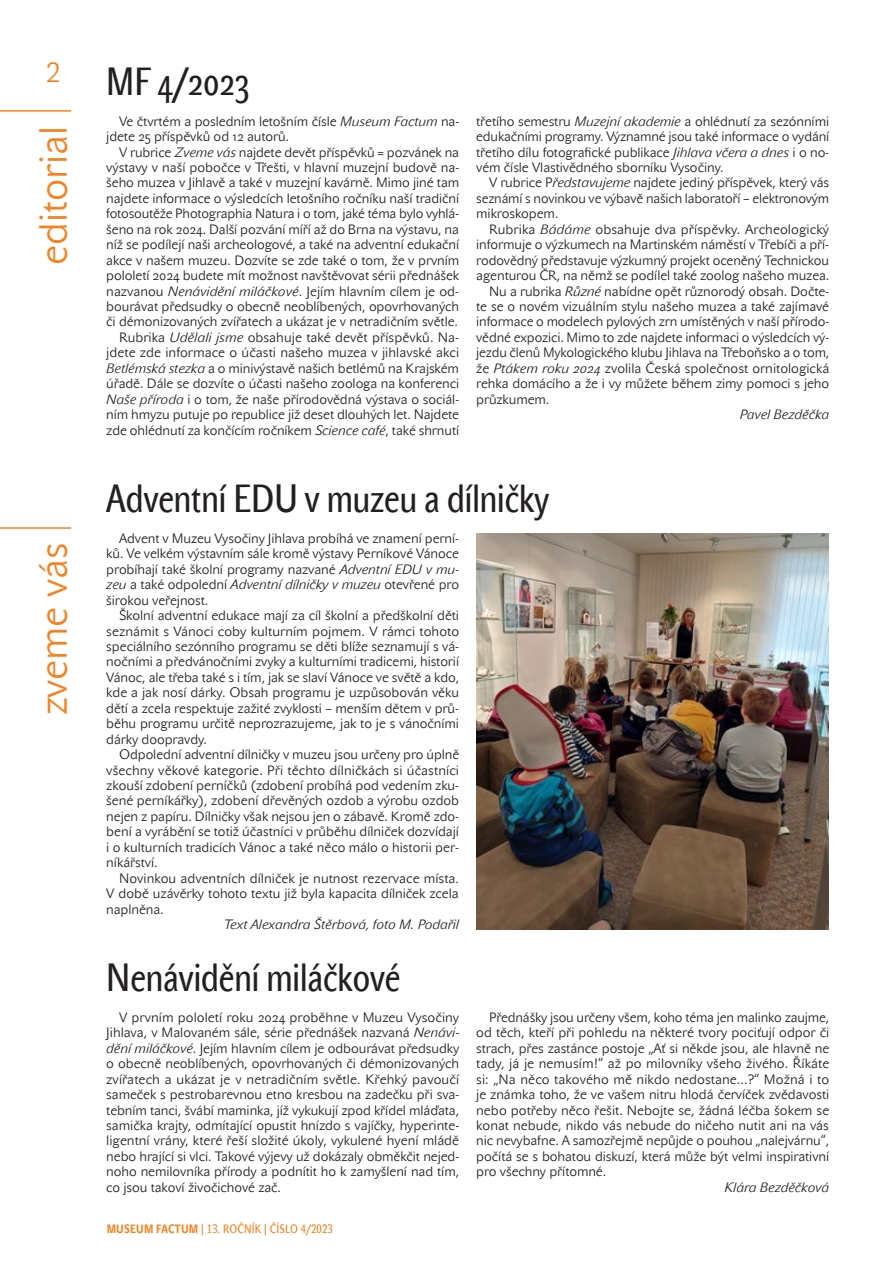
<style>
.page{position:relative;width:893px;height:1263px;background:#fff}
.page>*{position:absolute;margin:0;border:0;box-sizing:border-box;transform-origin:0 0}
.t1{font:39px "John Sans Cond Text CE";color:#231f20}
.kapitola{font:39px "John Sans Lite CE";color:#f58220}
.blok{font:13.5px/15.5px "John Sans Lite CE";letter-spacing:-.005em;color:#231f20;text-align:justify}
.blok_-_podpis{font:italic 13.5px "John Sans Lite CE";letter-spacing:-.005em;color:#231f20}
.t2{font:12px "John Sans Cond Text SCCE";letter-spacing:.02em;color:#f58220}
.s1{font-style:italic}
.s2{font-weight:700}
</style>
<div class="page">
<hr style="left:0;top:527px;width:71px;height:2px;background:#f58220">
<hr style="left:0;top:110px;width:71px;height:2px;background:#f58220">
<img style="left:476px;top:534px;width:353px;height:395px">
<h1 class="t1" style="left:46px;top:59px;width:205px"><sup>2</sup> MF 4/2023</h1>
<p class="kapitola" style="left:31px;top:265px;width:140px;rotate:-90deg">editorial</p>
<p class="blok" style="left:106px;top:113px;width:354px;text-indent:13px">Ve čtvrtém a posledním letošním čísle <span class="s1">Museum Factum</span> na&shy;jdete 25 příspěvků od 12 autorů.</p>
<p class="blok" style="left:106px;top:144px;width:354px;text-indent:13px">V rubrice <span class="s1">Zveme vás</span> najdete devět příspěvků = pozvánek na výstavy v naší pobočce v Třešti, v hlavní muzejní budově na&shy;šeho muzea v Jihlavě a také v muzejní kavárně. Mimo jiné tam najdete informace o výsledcích letošního ročníku naší tradiční fotosoutěže Photographia Natura i o tom, jaké téma bylo vyhlá&shy;šeno na rok 2024. Další pozvání míří až do Brna na výstavu, na níž se podílejí naši archeologové, a také na adventní edukační akce v našem muzeu. Dozvíte se zde také o tom, že v prvním pololetí 2024 budete mít možnost navštěvovat sérii přednášek nazvanou <span class="s1">Nenávidění miláčkové</span>. Jejím hlavním cílem je od&shy;bourávat předsudky o obecně neoblíbených, opovrhovaných či démonizovaných zvířatech a ukázat je v netradičním světle.</p>
<p class="blok" style="left:106px;top:330px;width:354px;text-indent:13px">Rubrika <span class="s1">Udělali jsme</span> obsahuje také devět příspěvků. Na&shy;jdete zde informace o účasti našeho muzea v jihlavské akci <span class="s1">Betlémská stezka</span> a o minivýstavě našich betlémů na Krajském úřadě. Dále se dozvíte o účasti našeho zoologa na konferenci <span class="s1">Naše příroda</span> i o tom, že naše přírodovědná výstava o sociál&shy;ním hmyzu putuje po republice již deset dlouhých let. Najdete zde ohlédnutí za končícím ročníkem <span class="s1">Science café</span>, také shrnutí</p>
<p class="blok" style="left:476px;top:113px;width:355px">třetího semestru <span class="s1">Muzejní akademie</span> a ohlédnutí za sezónními edukačními programy. Významné jsou také informace o vydání třetího dílu fotografické publikace <span class="s1">Jihlava včera a dnes</span> i o no&shy;vém čísle Vlastivědného sborníku Vysočiny.</p>
<p class="blok" style="left:476px;top:175px;width:354px;text-indent:13px">V rubrice P<span class="s1">ředstavujeme</span> najdete jediný příspěvek, který vás seznámí s novinkou ve výbavě našich laboratoří – elektronovým mikroskopem.</p>
<p class="blok" style="left:476px;top:221px;width:355px;text-indent:13px">Rubrika <span class="s1">Bádáme</span> obsahuje dva příspěvky. Archeologický informuje o výzkumech na Martinském náměstí v Třebíči a pří&shy;rodovědný představuje výzkumný projekt oceněný Technickou agenturou ČR, na němž se podílel také zoolog našeho muzea.</p>
<p class="blok" style="left:476px;top:283px;width:355px;text-indent:13px">Nu a rubrika <span class="s1">Různé</span> nabídne opět různorodý obsah. Dočte&shy;te se o novém vizuálním stylu našeho muzea a také zajímavé informace o modelech pylových zrn umístěných v naší přírodo&shy;vědné expozici. Mimo to zde najdete informaci o výsledcích vý&shy;jezdu členů Mykologického klubu Jihlava na Třeboňsko a o tom, že <span class="s1">Ptákem roku 2024</span> zvolila Česká společnost ornitologická rehka domácího a že i vy můžete během zimy pomoci s jeho průzkumem.</p>
<p class="blok_-_podpis" style="left:740px;top:407px;width:91px">Pavel Bezděčka</p>
<h1 class="kapitola" style="left:31px;top:715px;width:174px;rotate:-90deg">zveme vás</h1>
<h1 class="t1" style="left:106px;top:476px;width:444px">Adventní EDU v muzeu a dílničky</h1>
<p class="blok" style="left:106px;top:530px;width:354px;text-indent:13px">Advent v Muzeu Vysočiny Jihlava probíhá ve znamení perní&shy;ků. Ve velkém výstavním sále kromě výstavy Perníkové Vánoce probíhají také školní programy nazvané <span class="s1">Adventní EDU v mu&shy;zeu</span> a také odpolední <span class="s1">Adventní dílničky v muzeu</span> otevřené pro širokou veřejnost.</p>
<p class="blok" style="left:106px;top:608px;width:354px;text-indent:13px">Školní adventní edukace mají za cíl školní a předškolní děti seznámit s Vánoci coby kulturním pojmem. V rámci tohoto speciálního sezónního programu se děti blíže seznamují s vá&shy;nočními a předvánočními zvyky a kulturními tradicemi, historií Vánoc, ale třeba také s i tím, jak se slaví Vánoce ve světě a kdo, kde a jak nosí dárky. Obsah programu je uzpůsobován věku dětí a zcela respektuje zažité zvyklosti – menším dětem v prů&shy;běhu programu určitě neprozrazujeme, jak to je s vánočními dárky doopravdy.</p>
<p class="blok" style="left:106px;top:747px;width:354px;text-indent:13px">Odpolední adventní dílničky v muzeu jsou určeny pro úplně všechny věkové kategorie. Při těchto dílničkách si účastníci zkouší zdobení perníčků (zdobení probíhá pod vedením zku&shy;šené perníkářky), zdobení dřevěných ozdob a výrobu ozdob nejen z papíru. Dílničky však nejsou jen o zábavě. Kromě zdo&shy;bení a vyrábění se totiž účastníci v průběhu dílniček dozvídají i o kulturních tradicích Vánoc a také něco málo o historii per&shy;níkářství.</p>
<p class="blok" style="left:106px;top:870px;width:354px;text-indent:13px">Novinkou adventních dílniček je nutnost rezervace místa.<br>V době uzávěrky tohoto textu již byla kapacita dílniček zcela naplněna.</p>
<p class="blok_-_podpis" style="left:224px;top:917px;width:237px">Text Alexandra Štěrbová, foto M. Podařil</p>
<h1 class="t1" style="left:106px;top:955px;width:296px">Nenávidění miláčkové</h1>
<p class="blok" style="left:106px;top:1009px;width:354px;text-indent:13px">V prvním pololetí roku 2024 proběhne v Muzeu Vysočiny Jihlava, v Malovaném sále, série přednášek nazvaná <span class="s1">Nenávi&shy;dění miláčkové</span>. Jejím hlavním cílem je odbourávat předsudky o obecně neoblíbených, opovrhovaných či démonizovaných zvířatech a ukázat je v netradičním světle. Křehký pavoučí sameček s pestrobarevnou etno kresbou na zadečku při sva&shy;tebním tanci, švábí maminka, jíž vykukují zpod křídel mláďata, samička krajty, odmítající opustit hnízdo s vajíčky, hyperinte&shy;ligentní vrány, které řeší složité úkoly, vykulené hyení mládě nebo hrající si vlci. Takové výjevy už dokázaly obměkčit nejed&shy;noho nemilovníka přírody a podnítit ho k zamyšlení nad tím, co jsou takoví živočichové zač.</p>
<p class="blok" style="left:476px;top:1009px;width:355px;text-indent:13px">Přednášky jsou určeny všem, koho téma jen malinko zaujme, od těch, kteří při pohledu na některé tvory pociťují odpor či strach, přes zastánce postoje „Ať si někde jsou, ale hlavně ne tady, já je nemusím!“ až po milovníky všeho živého. Říkáte si: „Na něco takového mě nikdo nedostane...?“ Možná i to je známka toho, že ve vašem nitru hlodá červíček zvědavosti nebo potřeby něco řešit. Nebojte se, žádná léčba šokem se konat nebude, nikdo vás nebude do ničeho nutit ani na vás nic nevybafne. A samozřejmě nepůjde o pouhou „nalejvárnu“, počítá se s bohatou diskuzí, která může být velmi inspirativní pro všechny přítomné.</p>
<p class="blok_-_podpis" style="left:724px;top:1179px;width:106px">Klára Bezděčková</p>
<p class="t2" style="left:107px;top:1222px;width:228px"><span class="s2">MUSEUM FACTUM</span> | 13. ROČNÍK | ČÍSLO 4/2023</p>
</div>
